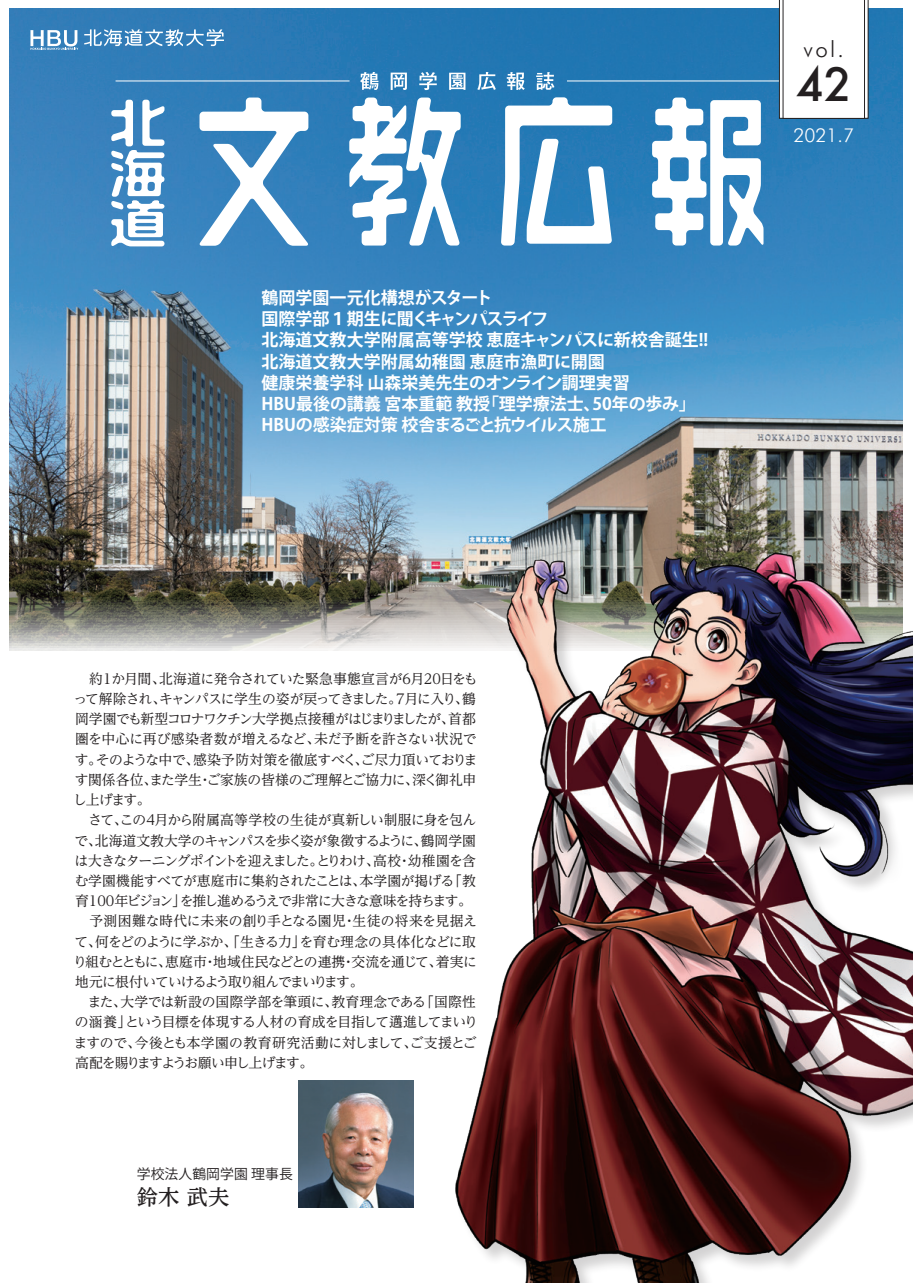
<style>
.page{position:relative;width:913px;height:1283px;background:#fff}
.page>*{position:absolute;margin:0;border:0;box-sizing:border-box;transform-origin:0 0}
.t1{font:500 44.7px "Futura";color:#231f20}
.t2{font:300 22.35px "Futura BT";color:#231f20}
.t3{font:500 21.3px "UD Reimin Pro";color:#231f20}
.t4{font:300 19.2px "Futura BT";color:#fff}
.t5{font:700 16.95px/21.3px "Koz Go Pr 6 N";color:#fff}
.t6{font:13.8px/20.2px "UD Reimin Pro";letter-spacing:-.04em;color:#231f20}
.t7{font:13.8px "Koz Go Pr 6 N";letter-spacing:.005em;color:#231f20}
</style>
<div class="page">
<img style="left:9px;top:8px;width:893px;height:642px">
<svg style="left:360px;top:72px;width:18px;height:18px"></svg>
<svg style="left:391px;top:73px;width:16px;height:17px"></svg>
<svg style="left:419px;top:72px;width:18px;height:18px"></svg>
<svg style="left:449px;top:73px;width:16px;height:17px"></svg>
<svg style="left:477px;top:72px;width:19px;height:18px"></svg>
<svg style="left:507px;top:72px;width:18px;height:18px"></svg>
<svg style="left:536px;top:72px;width:18px;height:18px"></svg>
<hr style="left:116px;top:81px;width:233px;height:1px;background:#fff">
<hr style="left:567px;top:81px;width:234px;height:1px;background:#fff">
<img style="left:452px;top:537px;width:461px;height:745px">
<svg style="left:30px;top:30px;width:48px;height:20px"></svg>
<svg style="left:84px;top:29px;width:140px;height:17px"></svg>
<svg style="left:199px;top:97px;width:110px;height:149px"></svg>
<svg style="left:349px;top:97px;width:112px;height:148px"></svg>
<svg style="left:501px;top:97px;width:111px;height:148px"></svg>
<svg style="left:652px;top:97px;width:111px;height:148px"></svg>
<svg style="left:111px;top:100px;width:53px;height:146px"></svg>
<svg style="left:779px;top:0;width:89px;height:119px"></svg>
<img style="left:298px;top:1080px;width:115px;height:127px">
<svg style="left:901px;top:1270px;width:12px;height:12px"></svg>
<p class="t5" style="left:262px;top:287px;width:448px">鶴岡学園一元化構想がスタート<br>国際学部１期生に聞くキャンパスライフ　<br>北海道文教大学附属高等学校 恵庭キャンパスに新校舎誕生!!北海道文教大学附属幼稚園 恵庭市漁町に開園<br>健康栄養学科 山森栄美先生のオンライン調理実習<br>HBU最後の講義 宮本重範 教授「理学療法士、50年の歩み」<br>HBUの感染症対策 校舎まるごと抗ウイルス施工</p>
<h2 class="t2" style="left:803px;top:35px;width:42px">vol.</h2>
<h1 class="t1" style="left:796px;top:53px;width:57px">42</h1>
<h3 class="t4" style="left:793px;top:123px;width:62px">2021.7</h3>
<p class="t6" style="left:73px;top:668px;width:406px">　約1か月間、北海道に発令されていた緊急事態宣言が6月20日をもって解除され、キャンパスに学生の姿が戻ってきました。７月に入り、鶴岡学園でも新型コロナワクチン大学拠点接種がはじまりましたが、首都圏を中心に再び感染者数が増えるなど、未だ予断を許さない状況です。そのような中で、感染予防対策を徹底すべく、ご尽力頂いております関係各位、また学生・ご家族の皆様のご理解とご協力に、深く御礼申し上げます。<br>　さて、この4月から附属高等学校の生徒が真新しい制服に身を包んで、北海道文教大学のキャンパスを歩く姿が象徴するように、鶴岡学園は大きなターニングポイントを迎えました。とりわけ、高校・幼稚園を含む学園機能すべてが恵庭市に集約されたことは、本学園が掲げる「教育100年ビジョン」を推し進めるうえで非常に大きな意味を持ちます。　予測困難な時代に未来の創り手となる園児・生徒の将来を見据えて、何をどのように学ぶか、「生きる力」を育む理念の具体化などに取り組むとともに、恵庭市・地域住民などとの連携・交流を通じて、着実に地元に根付いていけるよう取り組んでまいります。<br>　また、大学では新設の国際学部を筆頭に、教育理念である「国際性の涵養」という目標を体現する人材の育成を目指して邁進してまいりますので、今後とも本学園の教育研究活動に対しまして、ご支援とご高配を賜りますようお願い申し上げます。</p>
<p class="t7" style="left:137px;top:1165px;width:157px">学校法人鶴岡学園 理事長</p>
<h3 class="t3" style="left:137px;top:1179px;width:94px">鈴木 武夫</h3>
</div>
